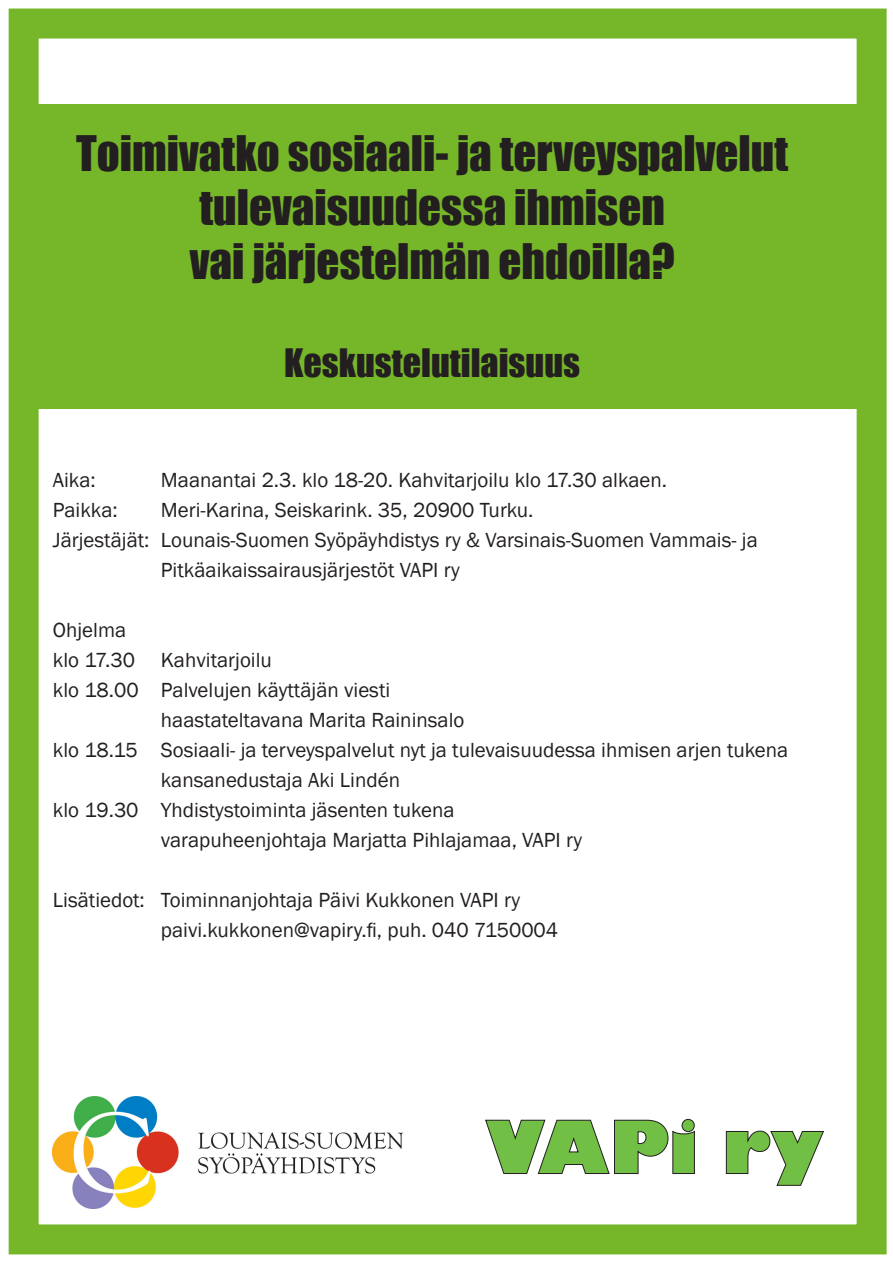
<style>
.page{position:relative;width:893px;height:1263px;background:#fff}
.page>*{position:absolute;margin:0;border:0;box-sizing:border-box;transform-origin:0 0}
.t1{font:800 71.55px "Gill Sans";color:#71bf44}
.t2{font:45px "Impact";color:#231f20}
.t3{font:36px "Impact";color:#231f20}
.t4{font:21px/30px "Franklin Gothic";color:#231f20}
</style>
<div class="page">
<div style="left:9px;top:9px;width:878px;height:1245px;border:30px solid #76b729"></div>
<div style="left:28px;top:104px;width:844px;height:304px;background:#76b729"></div>
<svg style="left:485px;top:1118px;width:210px;height:56px"></svg>
<svg style="left:725px;top:1130px;width:99px;height:56px"></svg>
<img style="left:53px;top:1096px;width:350px;height:113px">
<p class="t2" style="left:76px;top:119px;width:713px">Toimivatko sosiaali- ja terveyspalvelut</p>
<p class="t2" style="left:199px;top:173px;width:467px">tulevaisuudessa ihmisen</p>
<p class="t2" style="left:190px;top:227px;width:486px">vai järjestelmän ehdoilla?</p>
<p class="t3" style="left:284px;top:335px;width:297px">Keskustelutilaisuus</p>
<p class="t4" style="left:53px;top:465px;width:44px">Aika:</p>
<p class="t4" style="left:161px;top:465px;width:508px">Maanantai 2.3. klo 18-20. Kahvitarjoilu klo 17.30 alkaen.</p>
<p class="t4" style="left:53px;top:495px;width:66px">Paikka:</p>
<p class="t4" style="left:161px;top:495px;width:374px">Meri-Karina, Seiskarink. 35, 20900 Turku.</p>
<p class="t4" style="left:161px;top:525px;width:598px;text-indent:-108px">Järjestäjät: Lounais-Suomen Syöpäyhdistys ry &amp; Varsinais-Suomen Vammais- ja<br>Pitkäaikaissairausjärjestöt VAPI ry</p>
<p class="t4" style="left:53px;top:615px;width:75px">Ohjelma</p>
<p class="t4" style="left:53px;top:645px;width:221px">klo 17.30 Kahvitarjoilu</p>
<p class="t4" style="left:53px;top:675px;width:339px">klo 18.00 Palvelujen käyttäjän viesti</p>
<p class="t4" style="left:161px;top:705px;width:305px">haastateltavana Marita Raininsalo</p>
<p class="t4" style="left:161px;top:735px;width:629px;text-indent:-108px">klo 18.15 Sosiaali- ja terveyspalvelut nyt ja tulevaisuudessa ihmisen arjen tukena kansanedustaja Aki Lindén</p>
<p class="t4" style="left:53px;top:795px;width:403px">klo 19.30 Yhdistystoiminta jäsenten tukena</p>
<p class="t4" style="left:161px;top:825px;width:423px">varapuheenjohtaja Marjatta Pihlajamaa, VAPI ry</p>
<p class="t4" style="left:53px;top:885px;width:469px">Lisätiedot: Toiminnanjohtaja Päivi Kukkonen VAPI ry</p>
<p class="t4" style="left:161px;top:915px;width:399px">paivi.kukkonen@vapiry.fi, puh. 040 7150004</p>
<p class="t1" style="left:485px;top:1102px;width:340px">VAPi ry</p>
</div>
